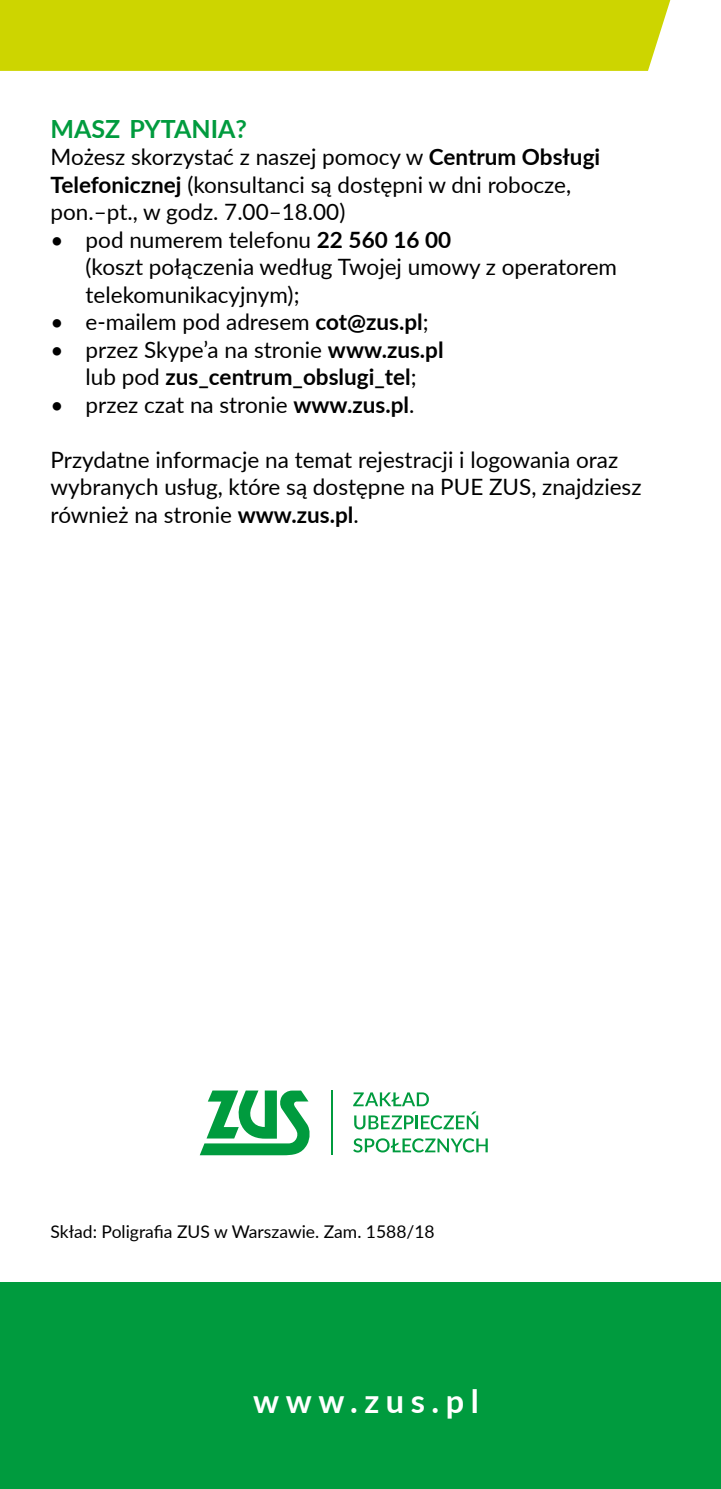
<style>
.page{position:relative;width:721px;height:1489px;background:#fff}
.page>*{position:absolute;margin:0;border:0;box-sizing:border-box;transform-origin:0 0}
.t1{font:700 32.5px "Lato";letter-spacing:.2em;color:#fff}
.II_gr{font:700 25px "Lato";color:#009b3e}
.Tekst_podst_9_11_ods{font:22.5px/27.5px "Lato";color:#000}
.Tekst_podst_9_11_po{font:22.5px/27.5px "Lato";color:#000}
.t2{font:700 22.5px/27.5px "Lato";color:#000;text-align:center}
.t3{font:17.5px "Lato";color:#000}
.s1{font-weight:700}
.s2{font-weight:400}
</style>
<div class="page">
<svg style="left:353px;top:1092px;width:125px;height:37px"></svg>
<svg style="left:353px;top:1138px;width:135px;height:14px"></svg>
<svg style="left:200px;top:1090px;width:110px;height:65px"></svg>
<hr style="left:331px;top:1090px;width:2px;height:65px;background:#009b3e">
<div style="left:0;top:1282px;width:721px;height:206px;background:#009b3e"></div>
<div style="left:0;top:0;width:670px;height:71px;background:#cdd500"></div>
<p class="II_gr" style="left:51px;top:110px;width:198px">MASZ PYTANIA?</p>
<p class="Tekst_podst_9_11_po" style="left:51px;top:142px;width:551px">Możesz skorzystać z naszej pomocy w <span class="s1">Centrum Obsługi<br>Telefonicznej</span> (konsultanci są dostępni w dni robocze, pon.–pt., w godz. 7.00–18.00)</p>
<p class="Tekst_podst_9_11_ods" style="left:86px;top:225px;width:533px;text-indent:-35px">• pod numerem telefonu <span class="s1">22 560 16 00<br></span>(koszt połączenia według Twojej umowy z operatorem telekomunikacyjnym);</p>
<p class="Tekst_podst_9_11_ods" style="left:51px;top:307px;width:379px">• e-mailem pod adresem <span class="s1">cot@zus.pl</span>;</p>
<p class="t2" style="left:51px;top:335px;width:394px"><span class="s2">• przez Skype’a na stronie</span> www.zus.pl <span class="s2">lub pod</span> zus_centrum_obslugi_tel<span class="s2">;</span></p>
<p class="Tekst_podst_9_11_ods" style="left:51px;top:390px;width:365px">• przez czat na stronie <span class="s1">www.zus.pl</span>.</p>
<p class="Tekst_podst_9_11_ods" style="left:51px;top:445px;width:592px">Przydatne informacje na temat rejestracji i logowania oraz wybranych usług, które są dostępne na PUE ZUS, znajdziesz również na stronie <span class="s1">www.zus.pl</span>.</p>
<p class="t3" style="left:51px;top:1219px;width:386px">Skład: Poligrafia ZUS w Warszawie. Zam. 1588/18</p>
<p class="t1" style="left:253px;top:1376px;width:227px">www.zus.pl</p>
</div>
